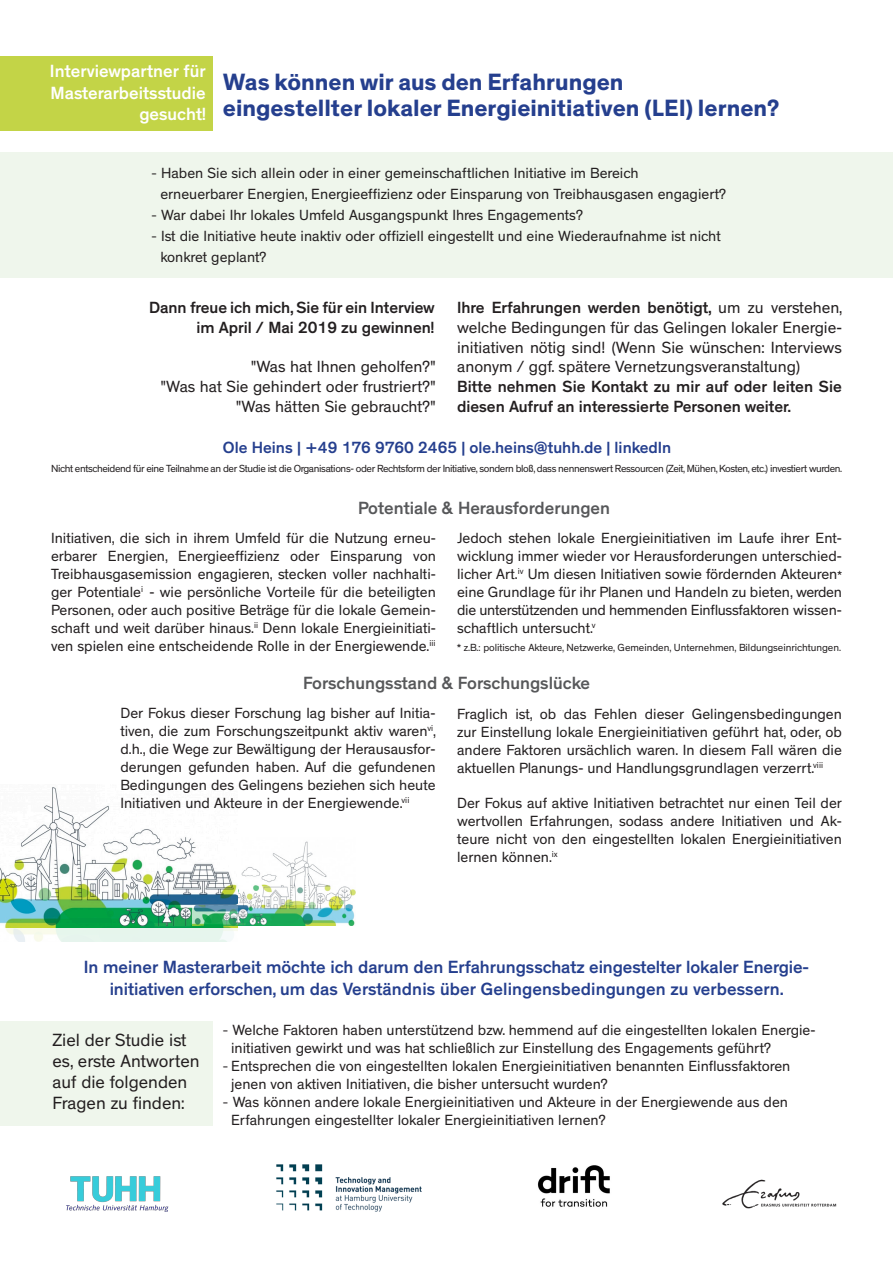
<style>
.page{position:relative;width:893px;height:1263px;background:#fff}
.page>*{position:absolute;margin:0;border:0;box-sizing:border-box;transform-origin:0 0}
.t1{font:700 24px "Theinhardt";color:#253f8e}
.t2{font:500 18px "Theinhardt";color:#253f8e}
.t3{font:18px/21px "Theinhardt";color:#231f20}
.t4{font:500 18px "Theinhardt";color:#57585a}
.t5{font:500 18px "Theinhardt";color:#fff}
.t6{font:16.5px/19.8px "Theinhardt";color:#231f20}
.t7{font:500 16.5px/19.8px "Theinhardt";color:#231f20}
.t8{font:500 16.5px "Theinhardt";color:#253f8e}
.t9{font:15px/18px "Theinhardt";color:#231f20;text-align:justify}
.t10{font:10.5px "Theinhardt";letter-spacing:-.035em;color:#231f20}
.t11{font:10.5px "Theinhardt";letter-spacing:-.005em;color:#231f20}
.s1{font-family:"Muli"}
.s2{font-weight:500}
.s3{font-size:12px}
</style>
<div class="page">
<img style="left:0;top:787px;width:237px;height:154px">
<img style="left:233px;top:886px;width:122px;height:19px">
<div style="left:0;top:152px;width:893px;height:125px;background:#eff6ec"></div>
<div style="left:0;top:1021px;width:213px;height:104px;background:#eff6ec"></div>
<img style="left:66px;top:1177px;width:103px;height:35px">
<img style="left:276px;top:1164px;width:146px;height:48px">
<img style="left:722px;top:1179px;width:115px;height:30px">
<img style="left:537px;top:1165px;width:73px;height:42px">
<img style="left:192px;top:905px;width:163px;height:21px">
<img style="left:241px;top:841px;width:86px;height:36px">
<img style="left:254px;top:877px;width:76px;height:9px">
<div style="left:0;top:56px;width:213px;height:75px;background:#c3d447"></div>
<p class="t5" style="left:50px;top:60px;width:157px">Interviewpartner für</p>
<p class="t5" style="left:51px;top:82px;width:157px">Masterarbeitsstudie</p>
<p class="t5" style="left:139px;top:103px;width:68px">gesucht!</p>
<p class="t1" style="left:223px;top:67px;width:402px">Was können wir aus den Erfahrungen</p>
<p class="t1" style="left:223px;top:93px;width:558px">eingestellter lokaler Energieinitiativen (LEI) lernen?</p>
<p class="t9" style="left:151px;top:165px;width:489px"><span class="s1">-</span> Haben Sie sich allein oder in einer gemeinschaftlichen Initiative im Bereich</p>
<p class="t9" style="left:160px;top:186px;width:567px">erneuerbarer Energien, Energieeffizienz oder Einsparung von Treibhausgasen engagiert?</p>
<p class="t9" style="left:151px;top:207px;width:433px"><span class="s1">-</span> War dabei Ihr lokales Umfeld Ausgangspunkt Ihres Engagements?</p>
<p class="t9" style="left:151px;top:228px;width:571px"><span class="s1">-</span> Ist die Initiative heute inaktiv oder offiziell eingestellt und eine Wiederaufnahme ist nicht</p>
<p class="t9" style="left:160px;top:249px;width:108px">konkret geplant?</p>
<p class="t7" style="left:149px;top:298px;width:287px">Dann freue ich mich, Sie für ein Interview</p>
<p class="t7" style="left:196px;top:318px;width:239px">im April / Mai 2019 zu gewinnen!</p>
<p class="t6" style="left:251px;top:357px;width:187px">"Was hat Ihnen geholfen?"</p>
<p class="t6" style="left:160px;top:377px;width:277px">"Was hat Sie gehindert oder frustriert?"</p>
<p class="t6" style="left:236px;top:397px;width:202px">"Was hätten Sie gebraucht?"</p>
<p class="t6" style="left:457px;top:298px;width:387px"><span class="s2">Ihre Erfahrungen werden benötigt,</span> um zu verstehen, welche Bedingungen für das Gelingen lokaler Energie-</p>
<p class="t6" style="left:457px;top:338px;width:386px">initiativen nötig sind! (Wenn Sie wünschen: Interviews anonym / ggf. spätere Vernetzungsveranstaltung)</p>
<p class="t7" style="left:457px;top:377px;width:386px">Bitte nehmen Sie Kontakt zu mir auf oder leiten Sie diesen Aufruf an interessierte Personen weiter.</p>
<p class="t8" style="left:223px;top:437px;width:450px">Ole Heins | +49 176 9760 2465 | ole.heins@tuhh.de | linkedIn</p>
<p class="t10" style="left:51px;top:462px;width:793px">Nicht entscheidend für eine Teilnahme an der Studie ist die Organisations- oder Rechtsform der Initiative, sondern bloß, dass nennenswert Ressourcen (Zeit, Mühen, Kosten, etc.) investiert wurden.</p>
<p class="t4" style="left:358px;top:497px;width:253px">Potentiale &amp; Herausforderungen</p>
<p class="t9" style="left:51px;top:530px;width:386px">Initiativen, die sich in ihrem Umfeld für die Nutzung erneu&shy;erbarer Energien, Energieeffizienz oder Einsparung von Treibhausgasemission engagieren, stecken voller nachhalti&shy;ger Potentiale<sup>i</sup> - wie persönliche Vorteile für die beteiligten Personen, oder auch positive Beträge für die lokale Gemein&shy;schaft und weit darüber hinaus.<sup>ii</sup> Denn lokale Energieinitiati&shy;ven spielen eine entscheidende Rolle in der Energiewende.<sup>iii</sup></p>
<p class="t9" style="left:457px;top:530px;width:386px">Jedoch stehen lokale Energieinitiativen im Laufe ihrer Ent&shy;wicklung immer wieder vor Herausforderungen unterschied&shy;licher Art.<sup>iv</sup> Um diesen Initiativen sowie fördernden Akteuren<span class="s3">* </span>eine Grundlage für ihr Planen und Handeln zu bieten, werden die unterstützenden und hemmenden Einflussfaktoren wissen&shy;schaftlich untersucht.<sup>v</sup></p>
<p class="t11" style="left:457px;top:642px;width:385px">* z.B.: politische Akteure, Netzwerke, Gemeinden, Unternehmen, Bildungseinrichtungen.</p>
<p class="t4" style="left:303px;top:672px;width:288px">Forschungsstand &amp; Forschungslücke</p>
<p class="t9" style="left:120px;top:705px;width:317px">Der Fokus dieser Forschung lag bisher auf Initia&shy;tiven, die zum Forschungszeitpunkt aktiv waren<sup>vi</sup>, d.h., die Wege zur Bewältigung der Herausausfor&shy;derungen gefunden haben. Auf die gefundenen Bedingungen des Gelingens beziehen sich heute Initiativen und Akteure in der Energiewende.<sup>vii</sup></p>
<p class="t9" style="left:457px;top:705px;width:386px">Fraglich ist, ob das Fehlen dieser Gelingensbedingungen zur Einstellung lokale Energieinitiativen geführt hat, oder, ob andere Faktoren ursächlich waren. In diesem Fall wären die aktuellen Planungs- und Handlungsgrundlagen verzerrt.<sup>viii</sup></p>
<p class="t9" style="left:457px;top:795px;width:386px">Der Fokus auf aktive Initiativen betrachtet nur einen Teil der wertvollen Erfahrungen, sodass andere Initiativen und Ak&shy;teure nicht von den eingestellten lokalen Energieinitiativen lernen können.<sup>ix</sup></p>
<p class="t2" style="left:84px;top:956px;width:727px">In meiner Masterarbeit möchte ich darum den Erfahrungsschatz eingestelter lokaler Energie-</p>
<p class="t2" style="left:110px;top:978px;width:676px">initiativen erforschen, um das Verständnis über Gelingensbedingungen zu verbessern.</p>
<p class="t3" style="left:52px;top:1030px;width:149px">Ziel der Studie ist es, erste Antworten auf die folgenden<br>Fragen zu finden:</p>
<p class="t9" style="left:223px;top:1021px;width:594px"><span class="s1">-</span> Welche Faktoren haben unterstützend bzw. hemmend auf die eingestellten lokalen Energie-</p>
<p class="t9" style="left:231px;top:1039px;width:541px">initiativen gewirkt und was hat schließlich zur Einstellung des Engagements geführt?</p>
<p class="t9" style="left:223px;top:1057px;width:569px"><span class="s1">-</span> Entsprechen die von eingestellten lokalen Energieinitiativen benannten Einflussfaktoren</p>
<p class="t9" style="left:231px;top:1075px;width:378px">jenen von aktiven Initiativen, die bisher untersucht wurden?</p>
<p class="t9" style="left:223px;top:1093px;width:567px"><span class="s1">-</span> Was können andere lokale Energieinitiativen und Akteure in der Energiewende aus den</p>
<p class="t9" style="left:231px;top:1111px;width:376px">Erfahrungen eingestellter lokaler Energieinitiativen lernen?</p>
</div>
